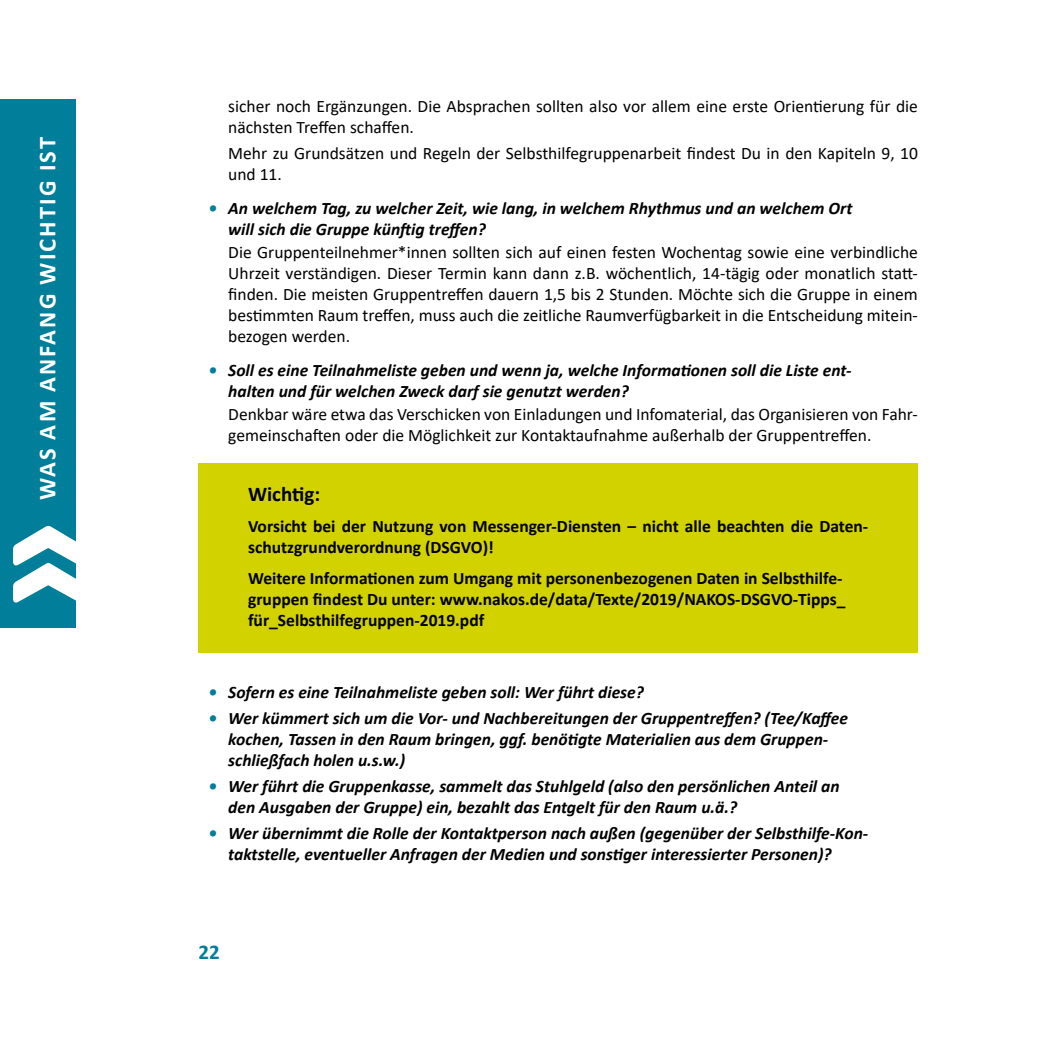
<style>
.page{position:relative;width:1042px;height:1042px;background:#fff}
.page>*{position:absolute;margin:0;border:0;box-sizing:border-box;transform-origin:0 0}
.t1{font:700 24.5px "Calibri";letter-spacing:.09em;color:#fff}
.t2{font:700 21px "Calibri";color:#000}
.t3{font:700 21px "Calibri";color:#007e9a}
.t4{font:italic 700 17.5px/21px "Calibri";color:#000}
.t5{font:17.5px/21px "Calibri";color:#000}
.t6{font:700 17.5px/21px "Calibri";color:#000}
.s1{color:#007e9a}
</style>
<div class="page">
<div style="left:0;top:99px;width:76px;height:529px;background:#007e9a"></div>
<svg style="left:13px;top:526px;width:63px;height:77px"></svg>
<div style="left:198px;top:463px;width:720px;height:189px;background:#d2d200"></div>
<h1 class="t1" style="left:30px;top:500px;width:365px;rotate:-90deg">WAS AM ANFANG WICHTIG IST</h1>
<p class="t5" style="left:228px;top:96px;width:691px">sicher noch Ergänzungen. Die Absprachen sollten also vor allem eine erste Orientierung für die nächsten Treffen schaffen.</p>
<p class="t5" style="left:228px;top:143px;width:691px">Mehr zu Grundsätzen und Regeln der Selbsthilfegruppenarbeit findest Du in den Kapiteln 9, 10 und 11.</p>
<p class="t4" style="left:228px;top:197px;width:626px;text-indent:-20px"><span class="s1">•</span> An welchem Tag, zu welcher Zeit, wie lang, in welchem Rhythmus und an welchem Ort will sich die Gruppe künftig treffen?</p>
<p class="t5" style="left:228px;top:241px;width:691px;text-align:justify">Die Gruppenteilnehmer*innen sollten sich auf einen festen Wochentag sowie eine verbindliche Uhrzeit verständigen. Dieser Termin kann dann z.B. wöchentlich, 14-tägig oder monatlich statt&shy;finden. Die meisten Gruppentreffen dauern 1,5 bis 2 Stunden. Möchte sich die Gruppe in einem bestimmten Raum treffen, muss auch die zeitliche Raumverfügbarkeit in die Entscheidung mitein&shy;bezogen werden.</p>
<p class="t4" style="left:228px;top:359px;width:625px;text-indent:-20px"><span class="s1">•</span> Soll es eine Teilnahmeliste geben und wenn ja, welche Informationen soll die Liste ent&shy;halten und für welchen Zweck darf sie genutzt werden?</p>
<p class="t5" style="left:228px;top:403px;width:691px">Denkbar wäre etwa das Verschicken von Einladungen und Infomaterial, das Organisieren von Fahr&shy;gemeinschaften oder die Möglichkeit zur Kontaktaufnahme außerhalb der Gruppentreffen.</p>
<p class="t2" style="left:248px;top:479px;width:74px">Wichtig:</p>
<p class="t6" style="left:248px;top:515px;width:622px">Vorsicht bei der Nutzung von Messenger-Diensten – nicht alle beachten die Daten&shy;schutzgrundverordnung (DSGVO)!</p>
<p class="t6" style="left:248px;top:567px;width:599px">Weitere Informationen zum Umgang mit personenbezogenen Daten in Selbsthilfe&shy;gruppen findest Du unter: www.nakos.de/data/Texte/2019/NAKOS-DSGVO-Tipps_ für_Selbsthilfegruppen-2019.pdf</p>
<p class="t4" style="left:208px;top:681px;width:437px"><span class="s1">•</span> Sofern es eine Teilnahmeliste geben soll: Wer führt diese?</p>
<p class="t4" style="left:228px;top:707px;width:621px;text-indent:-20px"><span class="s1">•</span> Wer kümmert sich um die Vor- und Nachbereitungen der Gruppentreffen? (Tee/Kaffee kochen, Tassen in den Raum bringen, ggf. benötigte Materialien aus dem Gruppen&shy;schließfach holen u.s.w.)</p>
<p class="t4" style="left:228px;top:775px;width:613px;text-indent:-20px"><span class="s1">•</span> Wer führt die Gruppenkasse, sammelt das Stuhlgeld (also den persönlichen Anteil an den Ausgaben der Gruppe) ein, bezahlt das Entgelt für den Raum u.ä.?</p>
<p class="t4" style="left:228px;top:822px;width:641px;text-indent:-20px"><span class="s1">•</span> Wer übernimmt die Rolle der Kontaktperson nach außen (gegenüber der Selbsthilfe-Kon&shy;taktstelle, eventueller Anfragen der Medien und sonstiger interessierter Personen)?</p>
<p class="t3" style="left:198px;top:936px;width:23px">22</p>
</div>
